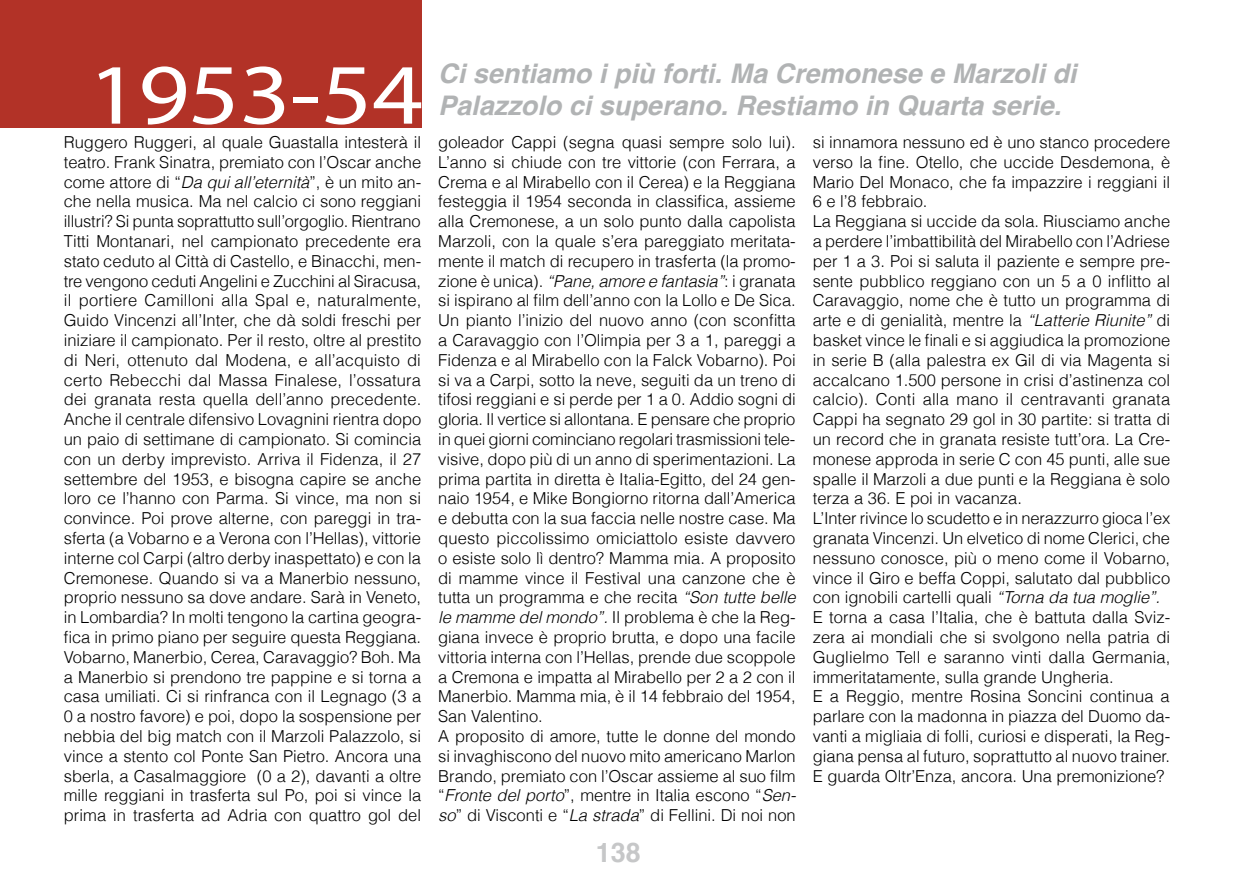
<style>
.page{position:relative;width:1234px;height:893px;background:#fff}
.page>*{position:absolute;margin:0;border:0;box-sizing:border-box;transform-origin:0 0}
.t1{font:86.55px "Myriad Pro";letter-spacing:-.005em;color:#fff;scale:1.15 1}
.t2{font:italic 700 27px/32.4px "Helvetica";color:#b1b3b4}
.t3{font:700 27px "Helvetica";color:#c6c7c8}
.t4{font:300 16.5px/19.8px "Helvetica";color:#000}
.s1{font-style:italic}
</style>
<div class="page">
<div style="left:0;top:0;width:421px;height:127px;background:#b23227"></div>
<h2 class="t2" style="left:438px;top:57px;width:639px">Ci sentiamo i più forti. Ma Cremonese e Marzoli di<br>Palazzolo ci superano. Restiamo in Quarta serie.</h2>
<h1 class="t1" style="left:88px;top:41px;width:293px">1953-54</h1>
<p class="t4" style="left:64px;top:131px;width:359px;text-align:justify">Ruggero Ruggeri, al quale Guastalla intesterà il teatro. Frank Sinatra, premiato con l’Oscar anche come attore di “<span class="s1">Da qui all’eternità</span>”, è un mito an&shy;che nella musica. Ma nel calcio ci sono reggiani illustri? Si punta soprattutto sull’orgoglio. Rientrano Titti Montanari, nel campionato precedente era stato ceduto al Città di Castello, e Binacchi, men&shy;tre vengono ceduti Angelini e Zucchini al Siracusa, il portiere Camilloni alla Spal e, naturalmente, Guido Vincenzi all’Inter, che dà soldi freschi per iniziare il campionato. Per il resto, oltre al prestito di Neri, ottenuto dal Modena, e all’acquisto di certo Rebecchi dal Massa Finalese, l’ossatura dei granata resta quella dell’anno precedente.<br>Anche il centrale difensivo Lovagnini rientra dopo un paio di settimane di campionato. Si comincia con un derby imprevisto. Arriva il Fidenza, il 27 settembre del 1953, e bisogna capire se anche loro ce l’hanno con Parma. Si vince, ma non si convince. Poi prove alterne, con pareggi in tra&shy;sferta (a Vobarno e a Verona con l’Hellas), vittorie interne col Carpi (altro derby inaspettato) e con la Cremonese. Quando si va a Manerbio nessuno, proprio nessuno sa dove andare. Sarà in Veneto, in Lombardia? In molti tengono la cartina geogra&shy;fica in primo piano per seguire questa Reggiana.<br>Vobarno, Manerbio, Cerea, Caravaggio? Boh. Ma a Manerbio si prendono tre pappine e si torna a casa umiliati. Ci si rinfranca con il Legnago (3 a 0 a nostro favore) e poi, dopo la sospensione per nebbia del big match con il Marzoli Palazzolo, si vince a stento col Ponte San Pietro. Ancora una sberla, a Casalmaggiore (0 a 2), davanti a oltre mille reggiani in trasferta sul Po, poi si vince la prima in trasferta ad Adria con quattro gol del</p>
<p class="t4" style="left:438px;top:131px;width:359px">goleador Cappi (segna quasi sempre solo lui).<br>L’anno si chiude con tre vittorie (con Ferrara, a Crema e al Mirabello con il Cerea) e la Reggiana festeggia il 1954 seconda in classifica, assieme alla Cremonese, a un solo punto dalla capolista Marzoli, con la quale s’era pareggiato meritata&shy;mente il match di recupero in trasferta (la promo&shy;zione è unica). <span class="s1">“Pane, amore e fantasia”</span>: i granata si ispirano al film dell’anno con la Lollo e De Sica.<br>Un pianto l’inizio del nuovo anno (con sconfitta a Caravaggio con l’Olimpia per 3 a 1, pareggi a Fidenza e al Mirabello con la Falck Vobarno). Poi si va a Carpi, sotto la neve, seguiti da un treno di tifosi reggiani e si perde per 1 a 0. Addio sogni di gloria. Il vertice si allontana. E pensare che proprio in quei giorni cominciano regolari trasmissioni tele&shy;visive, dopo più di un anno di sperimentazioni. La prima partita in diretta è Italia-Egitto, del 24 gen&shy;naio 1954, e Mike Bongiorno ritorna dall’America e debutta con la sua faccia nelle nostre case. Ma questo piccolissimo omiciattolo esiste davvero o esiste solo lì dentro? Mamma mia. A proposito di mamme vince il Festival una canzone che è tutta un programma e che recita <span class="s1">“Son tutte belle le mamme del mondo”.</span> Il problema è che la Reg&shy;giana invece è proprio brutta, e dopo una facile vittoria interna con l’Hellas, prende due scoppole a Cremona e impatta al Mirabello per 2 a 2 con il Manerbio. Mamma mia, è il 14 febbraio del 1954, San Valentino.<br>A proposito di amore, tutte le donne del mondo si invaghiscono del nuovo mito americano Marlon Brando, premiato con l’Oscar assieme al suo film “<span class="s1">Fronte del porto</span>”, mentre in Italia escono “<span class="s1">Sen&shy;so</span>” di Visconti e “<span class="s1">La strada</span>” di Fellini. Di noi non</p>
<p class="t4" style="left:812px;top:131px;width:359px">si innamora nessuno ed è uno stanco procedere verso la fine. Otello, che uccide Desdemona, è Mario Del Monaco, che fa impazzire i reggiani il 6 e l’8 febbraio.<br>La Reggiana si uccide da sola. Riusciamo anche a perdere l’imbattibilità del Mirabello con l’Adriese per 1 a 3. Poi si saluta il paziente e sempre pre&shy;sente pubblico reggiano con un 5 a 0 inflitto al Caravaggio, nome che è tutto un programma di arte e di genialità, mentre la <span class="s1">“Latterie Riunite”</span> di basket vince le finali e si aggiudica la promozione in serie B (alla palestra ex Gil di via Magenta si accalcano 1.500 persone in crisi d’astinenza col calcio). Conti alla mano il centravanti granata Cappi ha segnato 29 gol in 30 partite: si tratta di un record che in granata resiste tutt’ora. La Cre&shy;monese approda in serie C con 45 punti, alle sue spalle il Marzoli a due punti e la Reggiana è solo terza a 36. E poi in vacanza.<br>L’Inter rivince lo scudetto e in nerazzurro gioca l’ex granata Vincenzi. Un elvetico di nome Clerici, che nessuno conosce, più o meno come il Vobarno, vince il Giro e beffa Coppi, salutato dal pubblico con ignobili cartelli quali <span class="s1">“Torna da tua moglie”.<br></span>E torna a casa l’Italia, che è battuta dalla Sviz&shy;zera ai mondiali che si svolgono nella patria di Guglielmo Tell e saranno vinti dalla Germania, immeritatamente, sulla grande Ungheria.<br>E a Reggio, mentre Rosina Soncini continua a parlare con la madonna in piazza del Duomo da&shy;vanti a migliaia di folli, curiosi e disperati, la Reg&shy;giana pensa al futuro, soprattutto al nuovo trainer.<br>E guarda Oltr’Enza, ancora. Una premonizione?</p>
<h2 class="t3" style="left:595px;top:831px;width:47px">138</h2>
</div>
